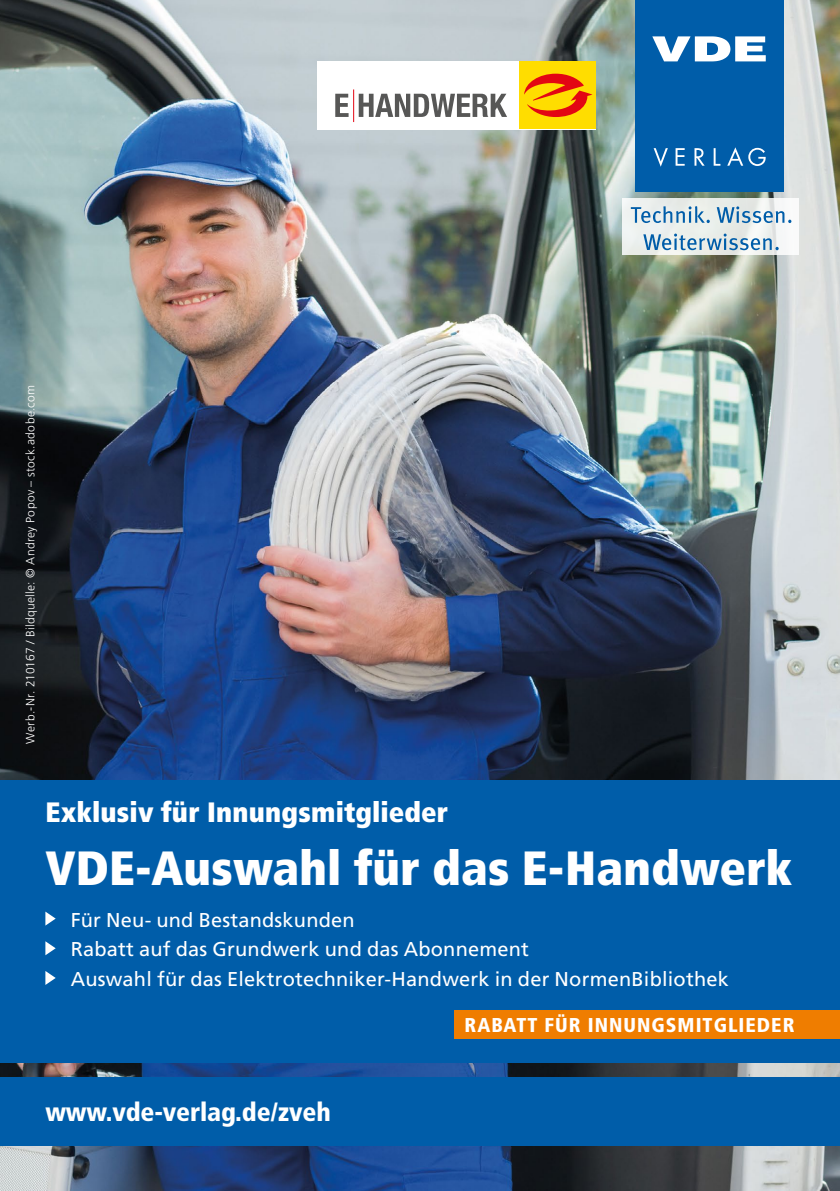
<style>
.page{position:relative;width:840px;height:1191px;background:#fff}
.page>*{position:absolute;margin:0;border:0;box-sizing:border-box;transform-origin:0 0}
.t1{font:900 condensed 48px "Frutiger LT Std";letter-spacing:.005em;color:#fff}
.t2{font:900 condensed 28px "Frutiger LT Std";letter-spacing:.005em;color:#fff}
.t3{font:900 condensed 26px "Frutiger LT Std";letter-spacing:-.005em;color:#fff}
.t4{font:20px/29.6px "Frutiger LT Std";letter-spacing:.01em;color:#fff}
.t5{font:900 condensed 20px "Frutiger LT Std";letter-spacing:.05em;color:#fff}
.t6{font:300 12px "Frutiger LT Std";letter-spacing:.025em;color:#fff}
</style>
<div class="page">
<img style="left:0;top:0;width:839px;height:1191px">
<div style="left:0;top:780px;width:839px;height:283px;background:#005da9"></div>
<div style="left:0;top:1077px;width:839px;height:68px;background:#005da9"></div>
<svg style="left:45px;top:911px;width:11px;height:14px"></svg>
<svg style="left:45px;top:941px;width:11px;height:14px"></svg>
<svg style="left:45px;top:971px;width:11px;height:14px"></svg>
<div style="left:621px;top:199px;width:177px;height:56px;background:linear-gradient(to right,#eaeeeb,#eff1ef)"></div>
<div style="left:635px;top:0;width:148px;height:191px;background:#005da9"></div>
<svg style="left:652px;top:36px;width:113px;height:25px"></svg>
<svg style="left:713px;top:148px;width:7px;height:18px"></svg>
<svg style="left:694px;top:148px;width:10px;height:18px"></svg>
<svg style="left:675px;top:148px;width:9px;height:18px"></svg>
<svg style="left:653px;top:148px;width:14px;height:19px"></svg>
<svg style="left:727px;top:147px;width:38px;height:19px"></svg>
<svg style="left:630px;top:206px;width:79px;height:17px"></svg>
<svg style="left:716px;top:206px;width:75px;height:17px"></svg>
<svg style="left:643px;top:233px;width:135px;height:17px"></svg>
<div style="left:318px;top:61px;width:277px;height:68px;background:#fff"></div>
<hr style="left:353px;top:89px;width:1px;height:33px;background:#e30613">
<svg style="left:335px;top:94px;width:13px;height:23px"></svg>
<svg style="left:358px;top:94px;width:149px;height:23px"></svg>
<div style="left:519px;top:61px;width:76px;height:68px;background:#fd0"></div>
<svg style="left:524px;top:74px;width:68px;height:43px"></svg>
<div style="left:454px;top:1010px;width:385px;height:29px;background:#ef7d00"></div>
<p class="t6" style="left:24px;top:743px;width:360px;rotate:-90deg">Werb.-Nr. 210167 / Bildquelle: © Andrey Popov – stock.adobe.com</p>
<h2 class="t2" style="left:45px;top:795px;width:404px">Exklusiv für Innungsmitglieder</h2>
<h1 class="t1" style="left:45px;top:839px;width:748px">VDE-Auswahl für das E-Handwerk</h1>
<p class="t4" style="left:71px;top:905px;width:659px">Für Neu- und Bestandskunden<br>Rabatt auf das Grundwerk und das Abonnement<br>Auswahl für das Elektrotechniker-Handwerk in der NormenBibliothek</p>
<p class="t5" style="left:464px;top:1012px;width:331px">RABATT FÜR INNUNGSMITGLIEDER</p>
<h3 class="t3" style="left:45px;top:1096px;width:287px">www.vde-verlag.de/zveh</h3>
</div>
